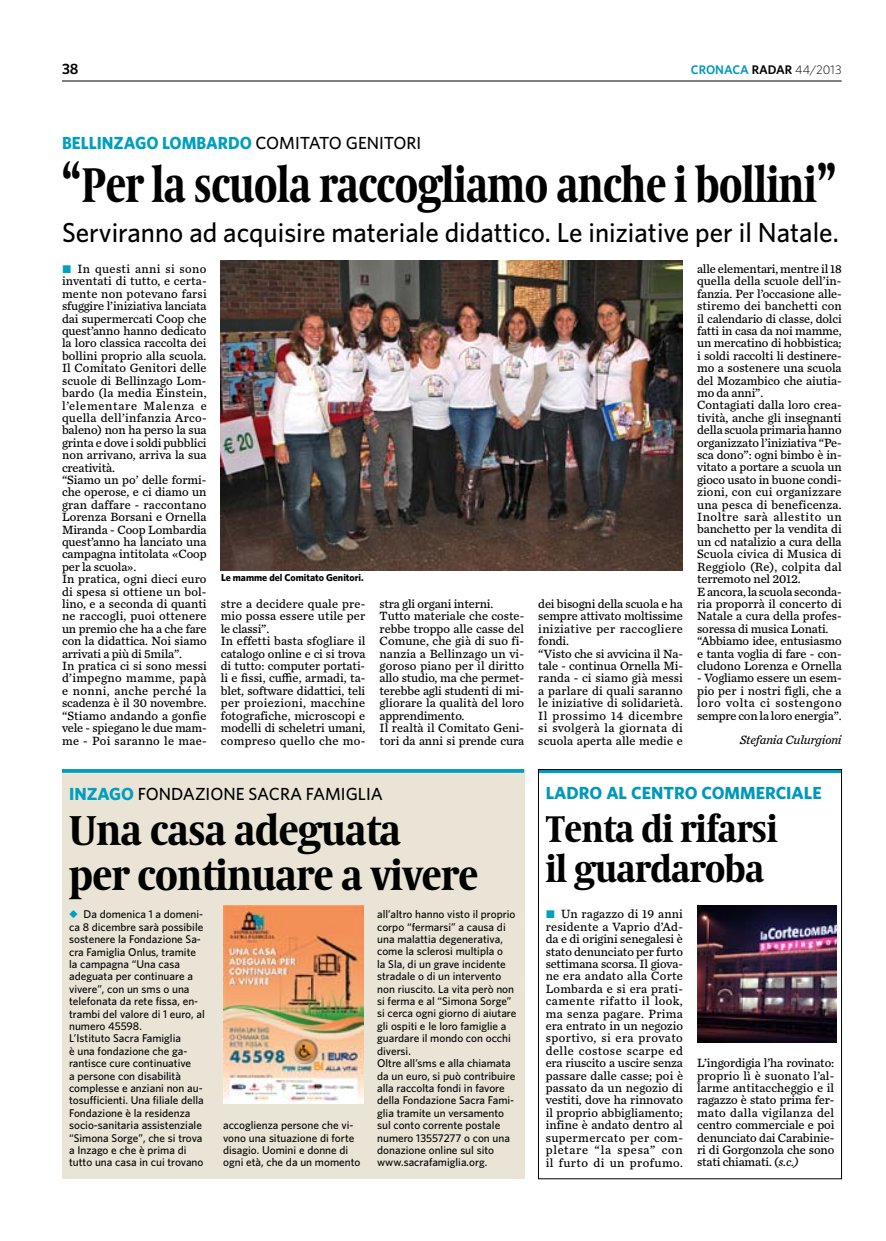
<style>
.page{position:relative;width:886px;height:1241px;background:#fff}
.page>*{position:absolute;margin:0;border:0;box-sizing:border-box;transform-origin:0 0}
.t1{font:52.5px "Coranto Headline";letter-spacing:-.01em;color:#000;scale:.88 1}
.t2{font:45px/45px "Coranto Headline";letter-spacing:-.01em;color:#000}
.t3{font:40px/40px "Coranto Headline";letter-spacing:-.01em;color:#000}
.t4{font:500 27.5px "Whitney";color:#000}
.t5{font:700 17.5px "Whitney";color:#009ebf;scale:.95 1}
.t6{font:500 17.5px "Whitney";color:#000}
.t7{font:700 17.5px "Whitney";color:#0098bb}
.t8{font:600 15px "Whitney";color:#000}
.t9{font:12.5px/12.4px "Chronicle Text G4";color:#000}
.t10{font:600 12.5px "Whitney";color:#0098bb}
.t11{font:italic 12.5px "Chronicle Text G4";letter-spacing:-.01em;color:#000}
.t12{font:500 11.25px/12.4px "Whitney";color:#000}
.t13{font:700 10px "Whitney";color:#000}
.s1{color:#000}
.s2{font-weight:300;color:#000}
.s3{font-weight:500;color:#000}
.s4{font-weight:700;color:#009ebf}
.s5{color:#009ebf}
.s6{font-style:italic}
</style>
<div class="page">
<div style="left:62px;top:769px;width:462px;height:409px;background:#e9e4d6"></div>
<hr style="left:62px;top:769px;width:462px;height:3px;background:#009ebf">
<hr style="left:539px;top:769px;width:302px;height:4px;background:#009ebf">
<div style="left:538px;top:769px;width:304px;height:409px;border:1px solid #000"></div>
<hr style="left:62px;top:81px;width:780px;height:1px;background:#000">
<img style="left:221px;top:260px;width:462px;height:310px">
<img style="left:223px;top:905px;width:140px;height:198px">
<img style="left:697px;top:905px;width:140px;height:137px">
<p class="t8" style="left:62px;top:59px;width:18px">38</p>
<p class="t10" style="left:691px;top:62px;width:152px">CRONACA <span class="s1">RADAR</span> <span class="s2">44/2013</span></p>
<h3 class="t5" style="left:62px;top:132px;width:376px">BELLINZAGO LOMBARDO <span class="s3">comi tato ge ni tori</span></h3>
<h1 class="t1" style="left:62px;top:152px;width:881px">“Per la scuola raccogliamo anche i bollini”</h1>
<h3 class="t4" style="left:62px;top:215px;width:778px">Serviranno ad acquisire materiale didattico. Le iniziative per il Natale.</h3>
<p class="t9" style="left:62px;top:262px;width:146px;text-indent:15px">In questi anni si sono inventati di tutto, e certa&shy;mente non potevano farsi sfuggire l’iniziativa lanciata dai supermercati Coop che quest’anno hanno dedicato la loro classica raccolta dei bollini proprio alla scuola.<br>Il Comitato Genitori delle scuole di Bellinzago Lom&shy;bardo (la media Einstein, l’elementare Malenza e quella dell’infanzia Arco&shy;baleno) non ha perso la sua grinta e dove i soldi pubblici non arrivano, arriva la sua creatività.<br>“Siamo un po’ delle formi&shy;che operose, e ci diamo un gran daffare - raccontano<br>Lorenza Borsani e Ornella<br>Miranda - Coop Lombardia quest’anno ha lanciato una campagna intitolata «Coop per la scuola».<br>In pratica, ogni dieci euro di spesa si ottiene un bol&shy;lino, e a seconda di quanti ne raccogli, puoi ottenere un premio che ha a che fare con la didattica. Noi siamo arrivati a più di 5mila”.<br>In pratica ci si sono messi d’impegno mamme, papà e nonni, anche perché la scadenza è il 30 novembre. “Stiamo andando a gonfie vele - spiegano le due mam&shy;me - Poi saranno le mae-</p>
<p class="t9" style="left:697px;top:262px;width:146px">alle elementari, mentre il 18 quella della scuole dell’in&shy;fanzia. Per l’occasione alle&shy;stiremo dei banchetti con il calendario di classe, dolci fatti in casa da noi mamme, un mercatino di hobbistica; i soldi raccolti li destinere&shy;mo a sostenere una scuola del Mozambico che aiutia&shy;mo da anni”.<br>Contagiati dalla loro crea&shy;tività, anche gli insegnanti della scuola primaria hanno organizzato l’iniziativa “Pe&shy;sca dono”: ogni bimbo è in&shy;vitato a portare a scuola un gioco usato in buone condi&shy;zioni, con cui organizzare una pesca di beneficenza.<br>Inoltre sarà allestito un banchetto per la vendita di un cd natalizio a cura della<br>Scuola civica di Musica di<br>Reggiolo (Re), colpita dal terremoto nel 2012.<br>E ancora, la scuola seconda&shy;ria proporrà il concerto di<br>Natale a cura della profes&shy;soressa di musica Lonati. “Abbiamo idee, entusiasmo e tanta voglia di fare - con&shy;cludono Lorenza e Ornella</p>
<p class="t9" style="left:697px;top:671px;width:146px;text-align:justify">- Vogliamo essere un esem&shy;pio per i nostri figli, che a loro volta ci sostengono sempre con la loro energia”.</p>
<p class="t11" style="left:740px;top:730px;width:103px">Stefania Culurgioni</p>
<h3 class="t7" style="left:546px;top:782px;width:277px">LADRO AL CENTRO COMMERCIALE</h3>
<h3 class="t3" style="left:546px;top:810px;width:233px">Tenta di rifarsi il guardaroba</h3>
<p class="t9" style="left:546px;top:907px;width:139px;text-align:justify;text-indent:15px">Un ragazzo di 19 anni residente a Vaprio d’Ad&shy;da e di origini senegalesi è stato denunciato per furto settimana scorsa. Il giova&shy;ne era andato alla Corte Lombarda e si era prati&shy;camente rifatto il look, ma senza pagare. Prima era entrato in un negozio sportivo, si era provato delle costose scarpe ed era riuscito a uscire senza passare dalle casse; poi è passato da un negozio di vestiti, dove ha rinnovato il proprio abbigliamento; infine è andato dentro al supermercato per com&shy;pletare “la spesa” con il furto di un profumo.</p>
<p class="t13" style="left:221px;top:571px;width:144px">LE MAMME DEL COMITATO GENITORI.</p>
<p class="t9" style="left:221px;top:597px;width:146px">stre a decidere quale pre&shy;mio possa essere utile per le classi”.<br>In effetti basta sfogliare il catalogo online e ci si trova di tutto: computer portati&shy;li e fissi, cuffie, armadi, ta&shy;blet, software didattici, teli per proiezioni, macchine fotografiche, microscopi e modelli di scheletri umani, compreso quello che mo-</p>
<p class="t9" style="left:379px;top:597px;width:146px">stra gli organi interni.<br>Tutto materiale che coste&shy;rebbe troppo alle casse del<br>Comune, che già di suo fi&shy;nanzia a Bellinzago un vi&shy;goroso piano per il diritto allo studio, ma che permet&shy;terebbe agli studenti di mi&shy;gliorare la qualità del loro apprendimento.<br>Il realtà il Comitato Geni&shy;tori da anni si prende cura</p>
<p class="t9" style="left:538px;top:597px;width:146px">dei bisogni della scuola e ha sempre attivato moltissime iniziative per raccogliere fondi.<br>“Visto che si avvicina il Na&shy;tale - continua Ornella Mi&shy;randa - ci siamo già messi a parlare di quali saranno le iniziative di solidarietà.<br>Il prossimo 14 dicembre si svolgerà la giornata di scuola aperta alle medie e</p>
<h3 class="t6" style="left:69px;top:783px;width:268px"><span class="s4">INZAGO</span> fondazi one sac ra famig</h3>
<h3 class="t6" style="left:358px;top:783px;width:26px">lia</h3>
<h2 class="t2" style="left:69px;top:808px;width:411px">Una casa adeguata<br>per continuare a vivere</h2>
<p class="t12" style="left:69px;top:907px;width:137px"><span class="s5">◆</span> Da domenica 1 a domeni&shy;ca 8 dicembre sarà possibile sostenere la Fondazione Sa&shy;cra Famiglia Onlus, tramite la campagna “Una casa adeguata per continuare a vivere”, con un sms o una telefonata da rete fissa, en&shy;trambi del valore di 1 euro, al numero 45598.<br>L’Istituto Sacra Famiglia<br>è una fondazione che ga&shy;rantisce cure continuative<br>a persone con disabilità complesse e anziani non au&shy;tosufficienti. Una filiale della<br>Fondazione è la residenza socio-sanitaria assistenziale “Simona Sorge”, che si trova a Inzago e che è prima di tutto una casa in cui trovano</p>
<p class="t12" style="left:377px;top:907px;width:141px">all’altro hanno visto il proprio corpo “fermarsi” a causa di una malattia degenerativa, come la sclerosi multipla o<br>la Sla, di un grave incidente stradale o di un intervento non riuscito. La vita però non si ferma e al “Simona Sorge” si cerca ogni giorno di aiutare gli ospiti e le loro famiglie a guardare il mondo con occhi diversi.<br>Oltre all’sms e alla chiamata da un euro, si può contribuire alla raccolta fondi in favore della Fondazione Sacra Fami&shy;glia tramite un versamento sul conto corrente postale numero 13557277 o con una donazione online sul sito www.sacrafamiglia.org.</p>
<p class="t9" style="left:697px;top:1055px;width:139px;text-align:justify">L’ingordigia l’ha rovinato: proprio lì è suonato l’al&shy;larme antitaccheggio e il ragazzo è stato prima fer&shy;mato dalla vigilanza del centro commerciale e poi denunciato dai Carabinie&shy;ri di Gorgonzola che sono stati chiamati. (<span class="s6">s.c.)</span></p>
<p class="t12" style="left:223px;top:1118px;width:139px">accoglienza persone che vi&shy;vono una situazione di forte disagio. Uomini e donne di ogni età, che da un momento</p>
</div>
